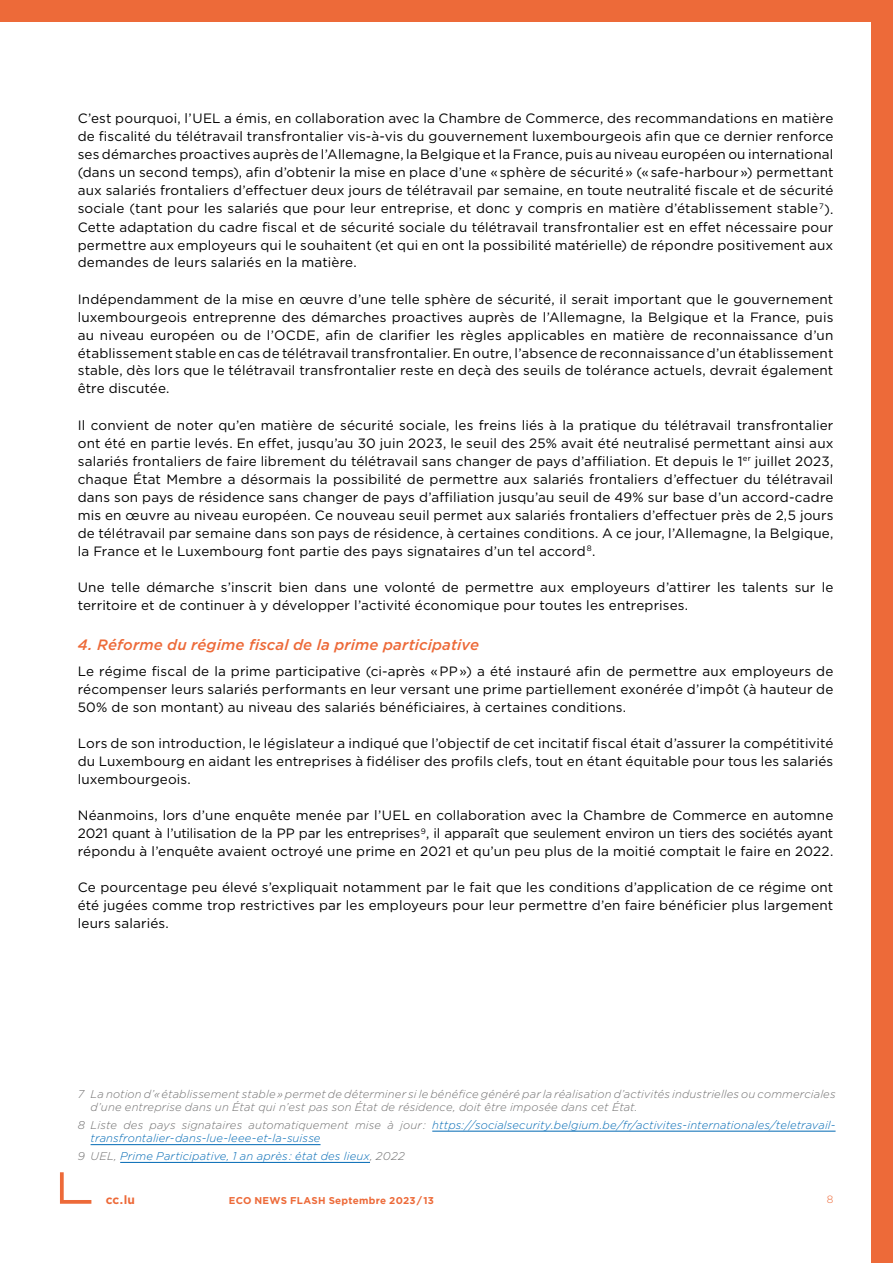
<style>
.page{position:relative;width:893px;height:1263px;background:#fff}
.page>*{position:absolute;margin:0;border:0;box-sizing:border-box;transform-origin:0 0}
.t1{font:italic 500 15px "Gotham";letter-spacing:.01em;color:#ed6a39}
.t2{font:13.5px/18px "Gotham";letter-spacing:.01em;color:#000;text-align:justify}
.t3{font:700 12px "Gotham";color:#ed6a39}
.t4{font:italic 300 11.25px/13.5px "Gotham";letter-spacing:.01em;color:#0069b4}
.t5{font:italic 300 11.25px/13.5px "Gotham";letter-spacing:.01em;color:#706f6f}
.t6{font:300 10.5px "Gotham";color:#ed6a39}
.t7{font:700 9.9px "Gotham";letter-spacing:.025em;color:#ed6a39}
.s1{color:#706f6f}
</style>
<div class="page">
<div style="left:0;top:0;width:893px;height:21px;background:#ed6a39"></div>
<div style="left:872px;top:0;width:21px;height:1263px;background:#ed6a39"></div>
<svg style="left:60px;top:1172px;width:32px;height:32px"></svg>
<hr style="left:432px;top:1131px;width:404px;height:1px;background:#0069b4">
<hr style="left:91px;top:1144px;width:230px;height:1px;background:#0069b4">
<hr style="left:120px;top:1162px;width:250px;height:1px;background:#0069b4">
<p class="t2" style="left:78px;top:109px;width:757px">C’est pourquoi, l’UEL a émis, en collaboration avec la Chambre de Commerce, des recommandations en matière de fiscalité du télétravail transfrontalier vis-à-vis du gouvernement luxembourgeois afin que ce dernier renforce ses démarches proactives auprès de l’Allemagne, la Belgique et la France, puis au niveau européen ou international (dans un second temps), afin d’obtenir la mise en place d’une « sphère de sécurité » (« safe-harbour ») permettant aux salariés frontaliers d’effectuer deux jours de télétravail par semaine, en toute neutralité fiscale et de sécurité sociale (tant pour les salariés que pour leur entreprise, et donc y compris en matière d’établissement stable <sup>7</sup>).<br>Cette adaptation du cadre fiscal et de sécurité sociale du télétravail transfrontalier est en effet nécessaire pour permettre aux employeurs qui le souhaitent (et qui en ont la possibilité matérielle) de répondre positivement aux demandes de leurs salariés en la matière.</p>
<p class="t2" style="left:78px;top:289px;width:757px">Indépendamment de la mise en œuvre d’une telle sphère de sécurité, il serait important que le gouvernement luxembourgeois entreprenne des démarches proactives auprès de l’Allemagne, la Belgique et la France, puis au niveau européen ou de l’OCDE, afin de clarifier les règles applicables en matière de reconnaissance d’un établissement stable en cas de télétravail transfrontalier. En outre, l’absence de reconnaissance d’un établissement stable, dès lors que le télétravail transfrontalier reste en deçà des seuils de tolérance actuels, devrait également être discutée.</p>
<p class="t2" style="left:78px;top:415px;width:757px">Il convient de noter qu’en matière de sécurité sociale, les freins liés à la pratique du télétravail transfrontalier ont été en partie levés. En effet, jusqu’au 30 juin 2023, le seuil des 25% avait été neutralisé permettant ainsi aux salariés frontaliers de faire librement du télétravail sans changer de pays d’affiliation. Et depuis le 1<sup>er</sup> juillet 2023, chaque État Membre a désormais la possibilité de permettre aux salariés frontaliers d’effectuer du télétravail dans son pays de résidence sans changer de pays d’affiliation jusqu’au seuil de 49% sur base d’un accord-cadre mis en œuvre au niveau européen. Ce nouveau seuil permet aux salariés frontaliers d’effectuer près de 2,5 jours de télétravail par semaine dans son pays de résidence, à certaines conditions. A ce jour, l’Allemagne, la Belgique, la France et le Luxembourg font partie des pays signataires d’un tel accord <sup>8</sup>.</p>
<p class="t2" style="left:78px;top:577px;width:757px">Une telle démarche s’inscrit bien dans une volonté de permettre aux employeurs d’attirer les talents sur le territoire et de continuer à y développer l’activité économique pour toutes les entreprises.</p>
<p class="t1" style="left:78px;top:636px;width:403px">4. Réforme du régime fiscal de la prime participative</p>
<p class="t2" style="left:78px;top:662px;width:757px">Le régime fiscal de la prime participative (ci-après « PP ») a été instauré afin de permettre aux employeurs de récompenser leurs salariés performants en leur versant une prime partiellement exonérée d’impôt (à hauteur de 50% de son montant) au niveau des salariés bénéficiaires, à certaines conditions.</p>
<p class="t2" style="left:78px;top:734px;width:757px">Lors de son introduction, le législateur a indiqué que l’objectif de cet incitatif fiscal était d’assurer la compétitivité du Luxembourg en aidant les entreprises à fidéliser des profils clefs, tout en étant équitable pour tous les salariés luxembourgeois.</p>
<p class="t2" style="left:78px;top:806px;width:757px">Néanmoins, lors d’une enquête menée par l’UEL en collaboration avec la Chambre de Commerce en automne 2021 quant à l’utilisation de la PP par les entreprises <sup>9</sup>, il apparaît que seulement environ un tiers des sociétés ayant répondu à l’enquête avaient octroyé une prime en 2021 et qu’un peu plus de la moitié comptait le faire en 2022.</p>
<p class="t2" style="left:78px;top:878px;width:757px">Ce pourcentage peu élevé s’expliquait notamment par le fait que les conditions d’application de ce régime ont été jugées comme trop restrictives par les employeurs pour leur permettre d’en faire bénéficier plus largement leurs salariés.</p>
<p class="t5" style="left:91px;top:1087px;width:746px;text-indent:-13px">7 La notion d’« établissement stable » permet de déterminer si le bénéfice généré par la réalisation d’activités industrielles ou commerciales d’une entreprise dans un État qui n’est pas son État de résidence, doit être imposée dans cet État.</p>
<p class="t4" style="left:91px;top:1118px;width:746px;text-indent:-13px"><span class="s1">8 Liste des pays signataires automatiquement mise à jour :</span> https://socialsecurity.belgium.be/fr/activites-internationales/teletravail&shy;transfrontalier-dans-lue-leee-et-la-suisse</p>
<p class="t4" style="left:78px;top:1149px;width:328px"><span class="s1">9 UEL,</span> Prime Participative, 1 an après : état des lieux<span class="s1">, 2022</span></p>
<p class="t3" style="left:106px;top:1192px;width:31px">cc.lu</p>
<p class="t7" style="left:229px;top:1194px;width:207px">ECO NEWS FLASH Septembre 2023/13</p>
<p class="t6" style="left:827px;top:1193px;width:8px">8</p>
</div>
